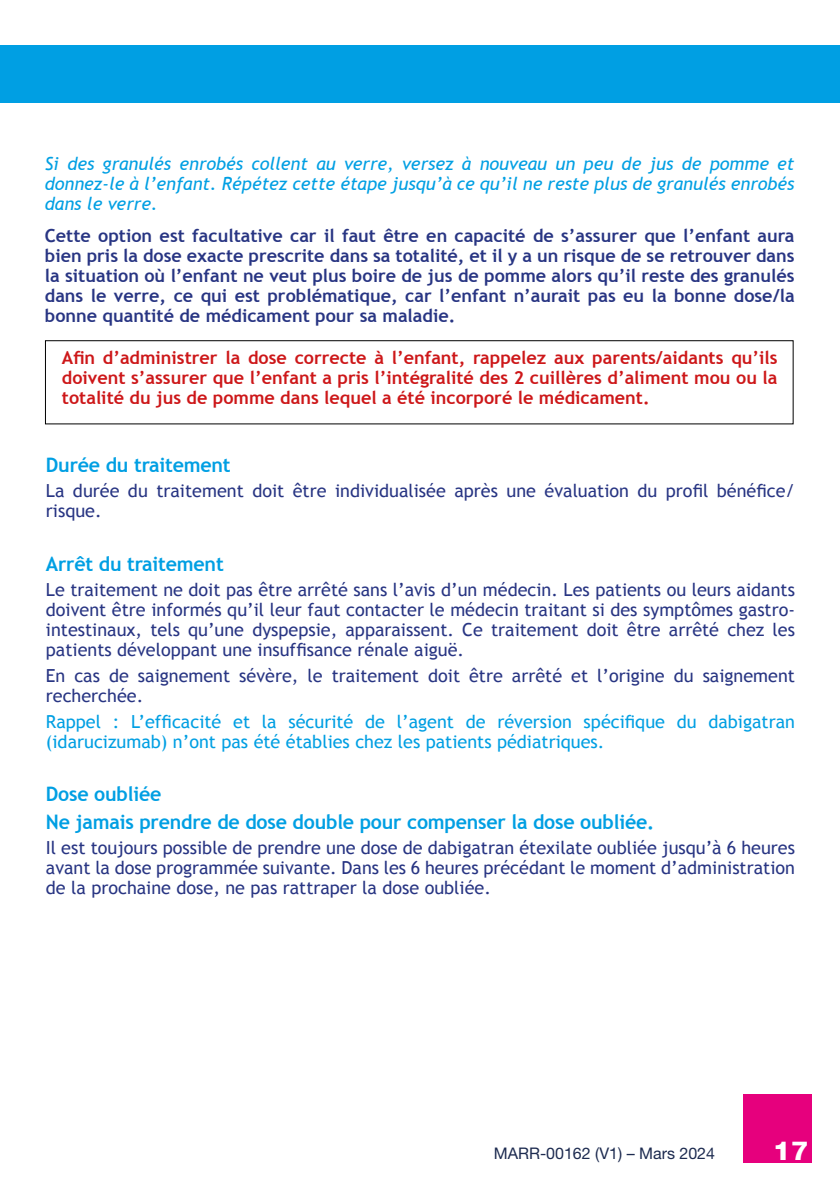
<style>
.page{position:relative;width:840px;height:1191px;background:#fff}
.page>*{position:absolute;margin:0;border:0;box-sizing:border-box;transform-origin:0 0}
.t1{font:800 26px "Helvetica Neue LT Com";color:#fff;scale:1.1 1}
.t2{font:700 20px "Trebuchet MS";letter-spacing:-.01em;color:#009fe3}
.t3{font:18px/20px "Trebuchet MS";color:#283583}
.t4{font:700 18px/20px "Trebuchet MS";color:#283583;text-align:justify}
.t5{font:700 18px/20px "Trebuchet MS";color:#cd1719;text-align:justify}
.t6{font:italic 18px/20px "Trebuchet MS";color:#009fe3;text-align:justify}
.t7{font:18px/20px "Trebuchet MS";color:#009fe3}
.t8{font:16px "Helvetica Neue LT Std";color:#1d2b50}
</style>
<div class="page">
<div style="left:743px;top:1094px;width:68px;height:68px;background:#e6007d"></div>
<div style="left:0;top:46px;width:839px;height:57px;background:#009fe3"></div>
<div style="left:45px;top:340px;width:748px;height:84px;border:1px solid #000"></div>
<p class="t6" style="left:45px;top:154px;width:750px">Si des granulés enrobés collent au verre, versez à nouveau un peu de jus de pomme et donnez-le à l’enfant. Répétez cette étape jusqu’à ce qu’il ne reste plus de granulés enrobés dans le verre.</p>
<p class="t4" style="left:45px;top:225px;width:750px">Cette option est facultative car il faut être en capacité de s’assurer que l’enfant aura bien pris la dose exacte prescrite dans sa totalité, et il y a un risque de se retrouver dans la situation où l’enfant ne veut plus boire de jus de pomme alors qu’il reste des granulés dans le verre, ce qui est problématique, car l’enfant n’aurait pas eu la bonne dose/la bonne quantité de médicament pour sa maladie.</p>
<p class="t5" style="left:62px;top:348px;width:716px">Afin d’administrer la dose correcte à l’enfant, rappelez aux parents/aidants qu’ils doivent s’assurer que l’enfant a pris l’intégralité des 2 cuillères d’aliment mou ou la totalité du jus de pomme dans lequel a été incorporé le médicament.</p>
<p class="t2" style="left:46px;top:452px;width:186px">Durée du traitement</p>
<p class="t3" style="left:46px;top:481px;width:750px">La durée du traitement doit être individualisée après une évaluation du profil bénéfice/ risque.</p>
<p class="t2" style="left:46px;top:551px;width:179px">Arrêt du traitement</p>
<p class="t3" style="left:46px;top:580px;width:750px;text-align:justify">Le traitement ne doit pas être arrêté sans l’avis d’un médecin. Les patients ou leurs aidants doivent être informés qu’il leur faut contacter le médecin traitant si des symptômes gastro&shy;intestinaux, tels qu’une dyspepsie, apparaissent. Ce traitement doit être arrêté chez les patients développant une insuffisance rénale aiguë.</p>
<p class="t3" style="left:46px;top:666px;width:750px">En cas de saignement sévère, le traitement doit être arrêté et l’origine du saignement recherchée.</p>
<p class="t7" style="left:46px;top:711px;width:750px">Rappel : L’efficacité et la sécurité de l’agent de réversion spécifique du dabigatran (idarucizumab) n’ont pas été établies chez les patients pédiatriques.</p>
<p class="t2" style="left:46px;top:781px;width:117px">Dose oubliée</p>
<p class="t2" style="left:46px;top:809px;width:609px">Ne jamais prendre de dose double pour compenser la dose oubliée.</p>
<p class="t3" style="left:46px;top:838px;width:750px;text-align:justify">Il est toujours possible de prendre une dose de dabigatran étexilate oubliée jusqu’à 6 heures avant la dose programmée suivante. Dans les 6 heures précédant le moment d’administration de la prochaine dose, ne pas rattraper la dose oubliée.</p>
<p class="t8" style="left:493px;top:1144px;width:223px">MARR-00162 (V1) – Mars 2024</p>
<h1 class="t1" style="left:772px;top:1135px;width:34px">17</h1>
</div>
